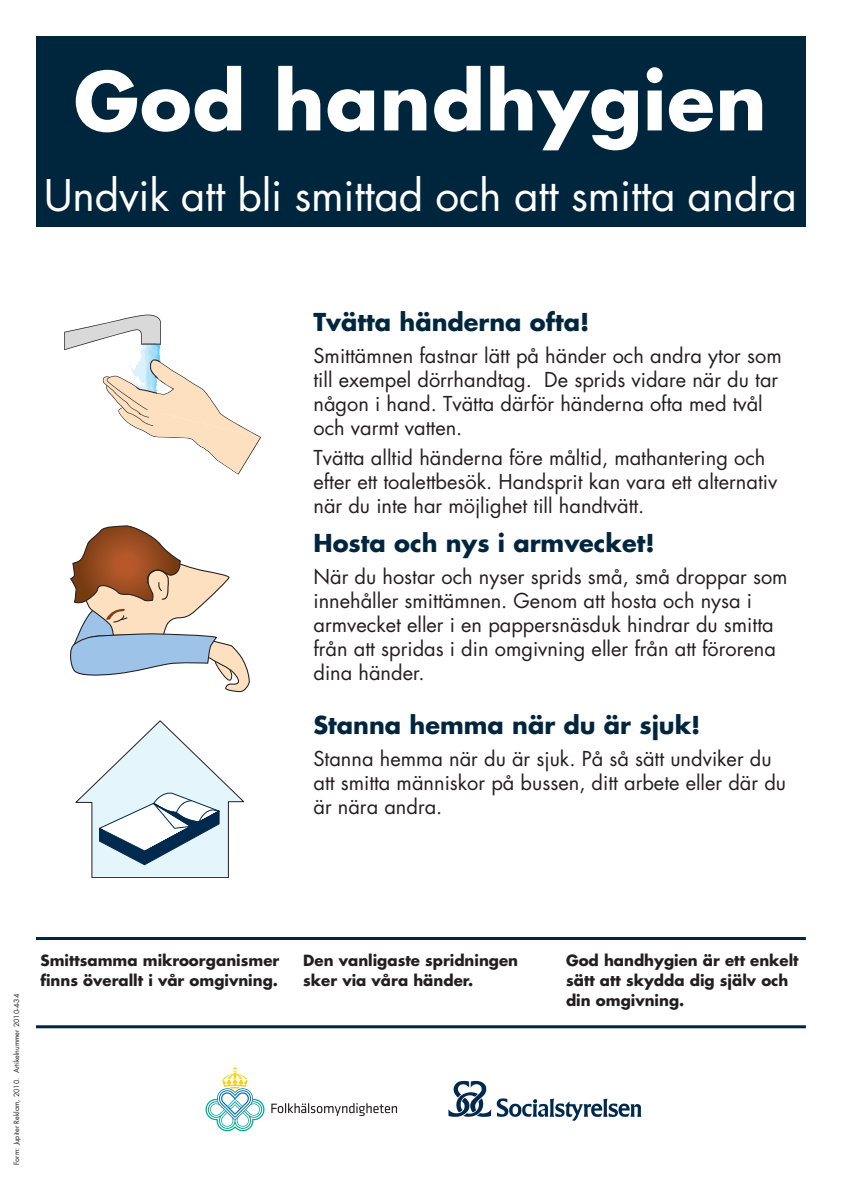
<style>
.page{position:relative;width:842px;height:1191px;background:#fff}
.page>*{position:absolute;margin:0;border:0;box-sizing:border-box;transform-origin:0 0}
.ny_huvudrubrik{font:700 77.8px "Futura Std";letter-spacing:.01em;color:#fff}
.ny_underrubrik{font:42.4px "Futura Std";letter-spacing:-.005em;color:#fff}
.ny_mellanrubrik{font:700 24px "Futura Std";color:#00263e}
.ny_brödtext{font:20px/24px "Futura Std";color:#231f20}
.text_i_rutor{font:700 15px/19.8px "Futura Std";color:#231f20}
.t1{font:7.1px "Futura Std";color:#231f20}
</style>
<div class="page">
<div style="left:36px;top:36px;width:770px;height:191px;background:#00263e"></div>
<svg style="left:64px;top:315px;width:97px;height:35px"></svg>
<svg style="left:102px;top:368px;width:159px;height:106px"></svg>
<img style="left:129px;top:341px;width:41px;height:73px">
<svg style="left:76px;top:720px;width:168px;height:158px"></svg>
<hr style="left:36px;top:1025px;width:770px;height:3px;background:#00263e">
<hr style="left:36px;top:937px;width:770px;height:3px;background:#00263e">
<svg style="left:70px;top:525px;width:179px;height:167px"></svg>
<svg style="left:271px;top:1103px;width:126px;height:13px"></svg>
<svg style="left:206px;top:1067px;width:58px;height:64px"></svg>
<svg style="left:448px;top:1080px;width:43px;height:37px"></svg>
<svg style="left:497px;top:1098px;width:144px;height:22px"></svg>
<p class="ny_huvudrubrik" style="left:74px;top:49px;width:695px">God handhygien</p>
<p class="ny_underrubrik" style="left:44px;top:168px;width:755px">Undvik att bli smittad och att smitta andra</p>
<p class="ny_mellanrubrik" style="left:313px;top:306px;width:277px">Tvätta händerna ofta!</p>
<p class="ny_brödtext" style="left:313px;top:343px;width:470px">Smittämnen fastnar lätt på händer och andra ytor som till exempel dörrhandtag. De sprids vidare när du tar någon i hand. Tvätta därför händerna ofta med tvål och varmt vatten.</p>
<p class="ny_brödtext" style="left:313px;top:445px;width:465px">Tvätta alltid händerna före måltid, mathantering och efter ett toalettbesök. Handsprit kan vara ett alternativ när du inte har möjlighet till handtvätt.</p>
<p class="ny_mellanrubrik" style="left:313px;top:527px;width:343px">Hosta och nys i armvecket!</p>
<p class="ny_brödtext" style="left:313px;top:565px;width:476px">När du hostar och nyser sprids små, små droppar som innehåller smittämnen. Genom att hosta och nysa i armvecket eller i en pappersnäsduk hindrar du smitta från att spridas i din omgivning eller från att förorena dina händer.</p>
<p class="ny_mellanrubrik" style="left:313px;top:709px;width:389px">Stanna hemma när du är sjuk!</p>
<p class="ny_brödtext" style="left:313px;top:747px;width:474px">Stanna hemma när du är sjuk. På så sätt undviker du att smitta människor på bussen, ditt arbete eller där du är nära andra.</p>
<p class="t1" style="left:12px;top:1164px;width:172px;rotate:-90deg">Form: Jupiter Reklam, 2010. Artikelnummer 2010-4-34</p>
<p class="text_i_rutor" style="left:40px;top:950px;width:240px">Smittsamma mikroorganismer finns överallt i vår omgivning.</p>
<p class="text_i_rutor" style="left:303px;top:950px;width:216px">Den vanligaste spridningen sker via våra händer.</p>
<p class="text_i_rutor" style="left:566px;top:950px;width:234px">God handhygien är ett enkelt sätt att skydda dig själv och din omgivning.</p>
</div>
